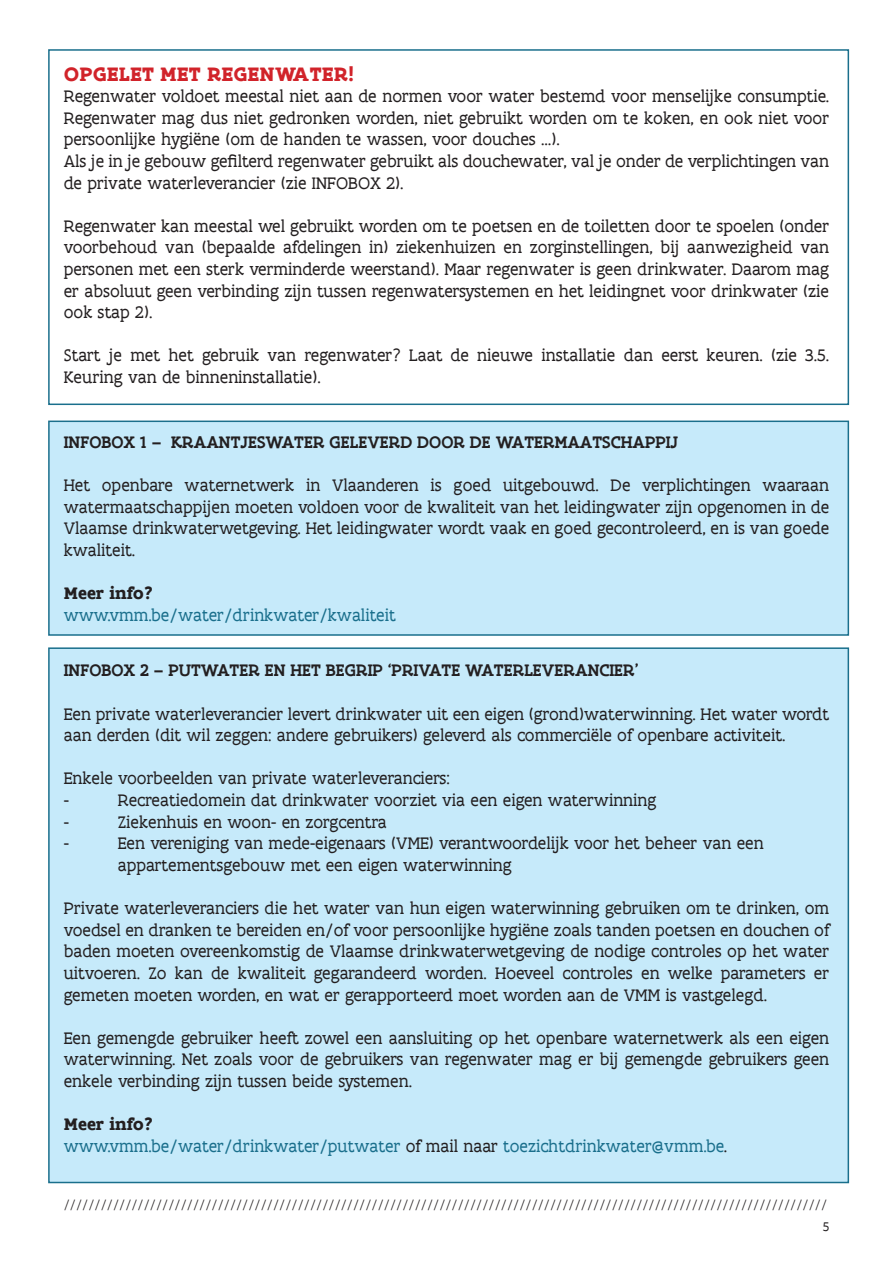
<style>
.page{position:relative;width:893px;height:1263px;background:#fff}
.page>*{position:absolute;margin:0;border:0;box-sizing:border-box;transform-origin:0 0}
.t1{font:700 21px "Flanders Art Serif";letter-spacing:.005em;color:#d1232a}
.t2{font:18px/21.6px "Flanders Art Serif";color:#231f20}
.t3{font:18px/21.6px "Flanders Art Serif";color:#1a6f8c}
.t4{font:500 18px "Flanders Art Serif";color:#231f20}
.t5{font:700 18px "Flanders Art Serif";color:#231f20}
.t6{font:300 13.5px "Flanders Art Sans";color:#231f20}
.t7{font:13.5px "Flanders Art Sans";color:#231f20}
.s1{font-weight:700;color:#231f20}
.s2{color:#231f20}
</style>
<div class="page">
<div style="left:49px;top:421px;width:799px;height:214px;background:#c6eafa"></div>
<div style="left:48px;top:421px;width:801px;height:215px;border:2px solid #1a6f8c"></div>
<div style="left:49px;top:648px;width:799px;height:534px;background:#c6eafa"></div>
<div style="left:48px;top:49px;width:801px;height:356px;border:2px solid #1a6f8c"></div>
<p class="t1" style="left:64px;top:60px;width:292px">OPGELET MET REGENWATER!</p>
<p class="t2" style="left:64px;top:86px;width:767px">Regenwater voldoet meestal niet aan de normen voor water bestemd voor menselijke consumptie.<br>Regenwater mag dus niet gedronken worden, niet gebruikt worden om te koken, en ook niet voor persoonlijke hygiëne (om de handen te wassen, voor douches …).<br>Als je in je gebouw gefilterd regenwater gebruikt als douchewater, val je onder de verplichtingen van de private waterleverancier (zie INFOBOX 2).</p>
<p class="t2" style="left:64px;top:216px;width:767px;text-align:justify">Regenwater kan meestal wel gebruikt worden om te poetsen en de toiletten door te spoelen (onder voorbehoud van (bepaalde afdelingen in) ziekenhuizen en zorginstellingen, bij aanwezigheid van personen met een sterk verminderde weerstand). Maar regenwater is geen drinkwater. Daarom mag er absoluut geen verbinding zijn tussen regenwatersystemen en het leidingnet voor drinkwater (zie ook stap 2).</p>
<p class="t2" style="left:64px;top:345px;width:767px">Start je met het gebruik van regenwater? Laat de nieuwe installatie dan eerst keuren. (zie 3.5.<br>Keuring van de binneninstallatie).</p>
<p class="t4" style="left:64px;top:430px;width:616px">INFOBOX 1 – KRAANTJESWATER GELEVERD DOOR DE WATERMAATSCHAPPIJ</p>
<p class="t2" style="left:64px;top:475px;width:767px;text-align:justify">Het openbare waternetwerk in Vlaanderen is goed uitgebouwd. De verplichtingen waaraan watermaatschappijen moeten voldoen voor de kwaliteit van het leidingwater zijn opgenomen in de Vlaamse drinkwaterwetgeving. Het leidingwater wordt vaak en goed gecontroleerd, en is van goede kwaliteit.</p>
<p class="t5" style="left:64px;top:582px;width:91px">Meer info?</p>
<p class="t3" style="left:64px;top:604px;width:333px">www.vmm.be/water/drinkwater/kwaliteit</p>
<p class="t4" style="left:64px;top:659px;width:576px">INFOBOX 2 – PUTWATER EN HET BEGRIP ‘PRIVATE WATERLEVERANCIER’</p>
<p class="t2" style="left:64px;top:703px;width:767px">Een private waterleverancier levert drinkwater uit een eigen (grond)waterwinning. Het water wordt aan derden (dit wil zeggen: andere gebruikers) geleverd als commerciële of openbare activiteit.</p>
<p class="t2" style="left:64px;top:768px;width:388px">Enkele voorbeelden van private waterleveranciers: -</p>
<p class="t2" style="left:118px;top:790px;width:540px">Recreatiedomein dat drinkwater voorziet via een eigen waterwinning</p>
<p class="t2" style="left:64px;top:811px;width:7px">-</p>
<p class="t2" style="left:118px;top:811px;width:271px">Ziekenhuis en woon- en zorgcentra</p>
<p class="t2" style="left:64px;top:833px;width:7px">-</p>
<p class="t2" style="left:118px;top:833px;width:647px">Een vereniging van mede-eigenaars (VME) verantwoordelijk voor het beheer van een appartementsgebouw met een eigen waterwinning</p>
<p class="t2" style="left:64px;top:898px;width:767px;text-align:justify">Private waterleveranciers die het water van hun eigen waterwinning gebruiken om te drinken, om voedsel en dranken te bereiden en/of voor persoonlijke hygiëne zoals tanden poetsen en douchen of baden moeten overeenkomstig de Vlaamse drinkwaterwetgeving de nodige controles op het water uitvoeren. Zo kan de kwaliteit gegarandeerd worden. Hoeveel controles en welke parameters er gemeten moeten worden, en wat er gerapporteerd moet worden aan de VMM is vastgelegd.</p>
<p class="t2" style="left:64px;top:1027px;width:767px;text-align:justify">Een gemengde gebruiker heeft zowel een aansluiting op het openbare waternetwerk als een eigen waterwinning. Net zoals voor de gebruikers van regenwater mag er bij gemengde gebruikers geen enkele verbinding zijn tussen beide systemen.</p>
<p class="t3" style="left:64px;top:1114px;width:665px"><span class="s1">Meer info?<br></span>www.vmm.be/water/drinkwater/putwater <span class="s2">of mail naar</span> toezichtdrinkwater@vmm.be<span class="s2">.</span></p>
<p class="t6" style="left:64px;top:1197px;width:765px">////////////////////////////////////////////////////////////////////////////////////////////////////////////////////////////</p>
<p class="t7" style="left:823px;top:1218px;width:8px">5</p>
</div>
